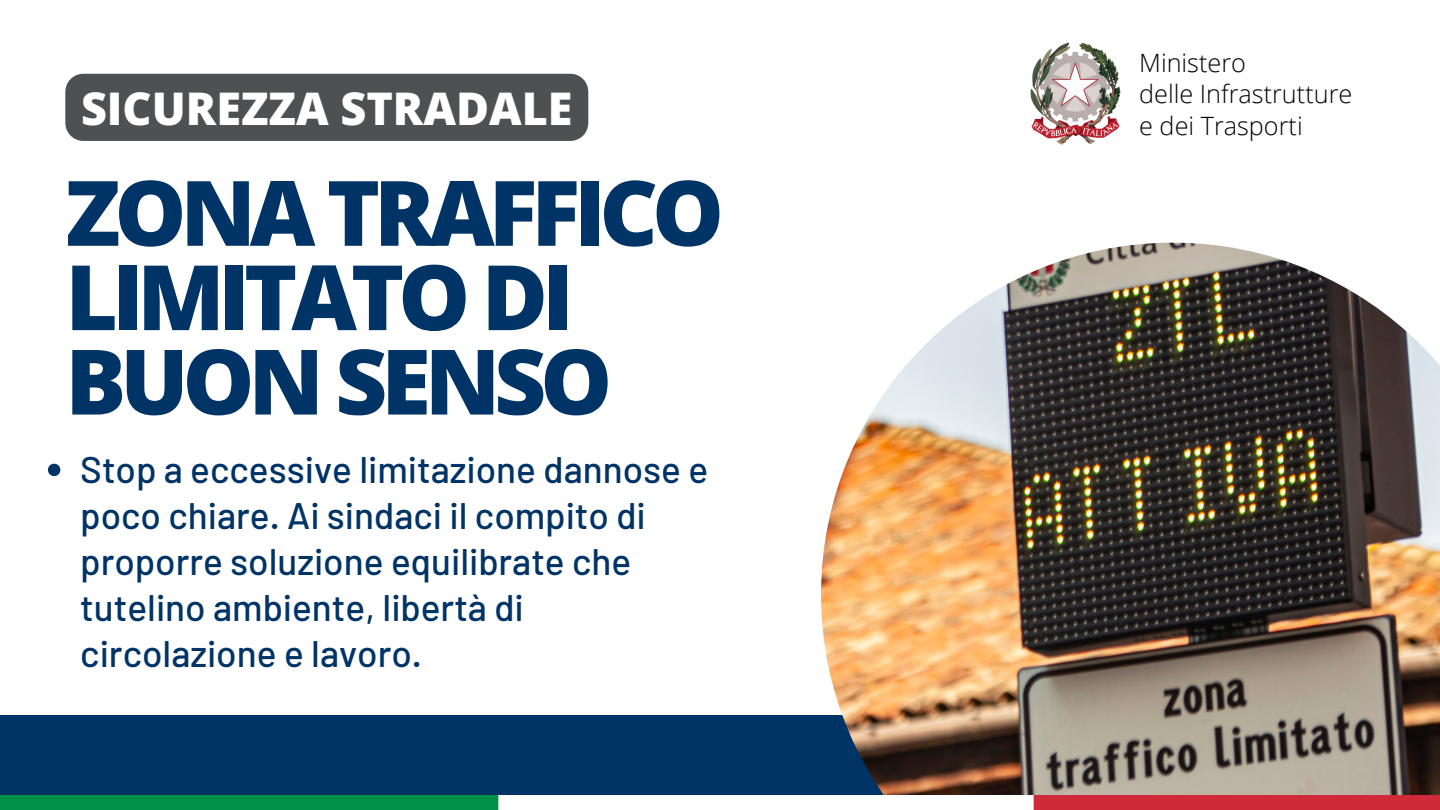
<style>
.page{position:relative;width:1440px;height:810px;background:#fff}
.page>*{position:absolute;margin:0;border:0;box-sizing:border-box;transform-origin:0 0}
.t1{font:800 90.3px/84.3px "Open Sans";letter-spacing:-.065em;color:#036}
.t2{font:800 45px "Open Sans";color:#fff}
.t3{font:500 36.9px/46.2px "Barlow";color:#036}
.t4{font:300 25.2px/31.5px "Open Sans";color:#000}
</style>
<div class="page">
<div style="left:0;top:715px;width:921px;height:95px;background:#036"></div>
<img style="left:1030px;top:43px;width:90px;height:102px">
<img style="left:821px;top:243px;width:619px;height:553px">
<img style="left:0;top:796px;width:1440px;height:14px">
<div style="left:65px;top:74px;width:523px;height:67px;background:#4e5052"></div>
<svg style="left:48px;top:464px;width:12px;height:12px"></svg>
<p class="t2" style="left:81px;top:77px;width:493px">SICUREZZA STRADALE</p>
<h1 class="t1" style="left:65px;top:169px;width:660px">ZONA TRAFFICO<br>LIMITATO DI<br>BUON SENSO</h1>
<p class="t3" style="left:80px;top:445px;width:630px">Stop a eccessive limitazione dannose e poco chiare. Ai sindaci il compito di proporre soluzione equilibrate che tutelino ambiente, libertà di circolazione e lavoro.</p>
<p class="t4" style="left:1139px;top:46px;width:215px">Ministero<br>delle Infrastrutture e dei Trasporti</p>
</div>
